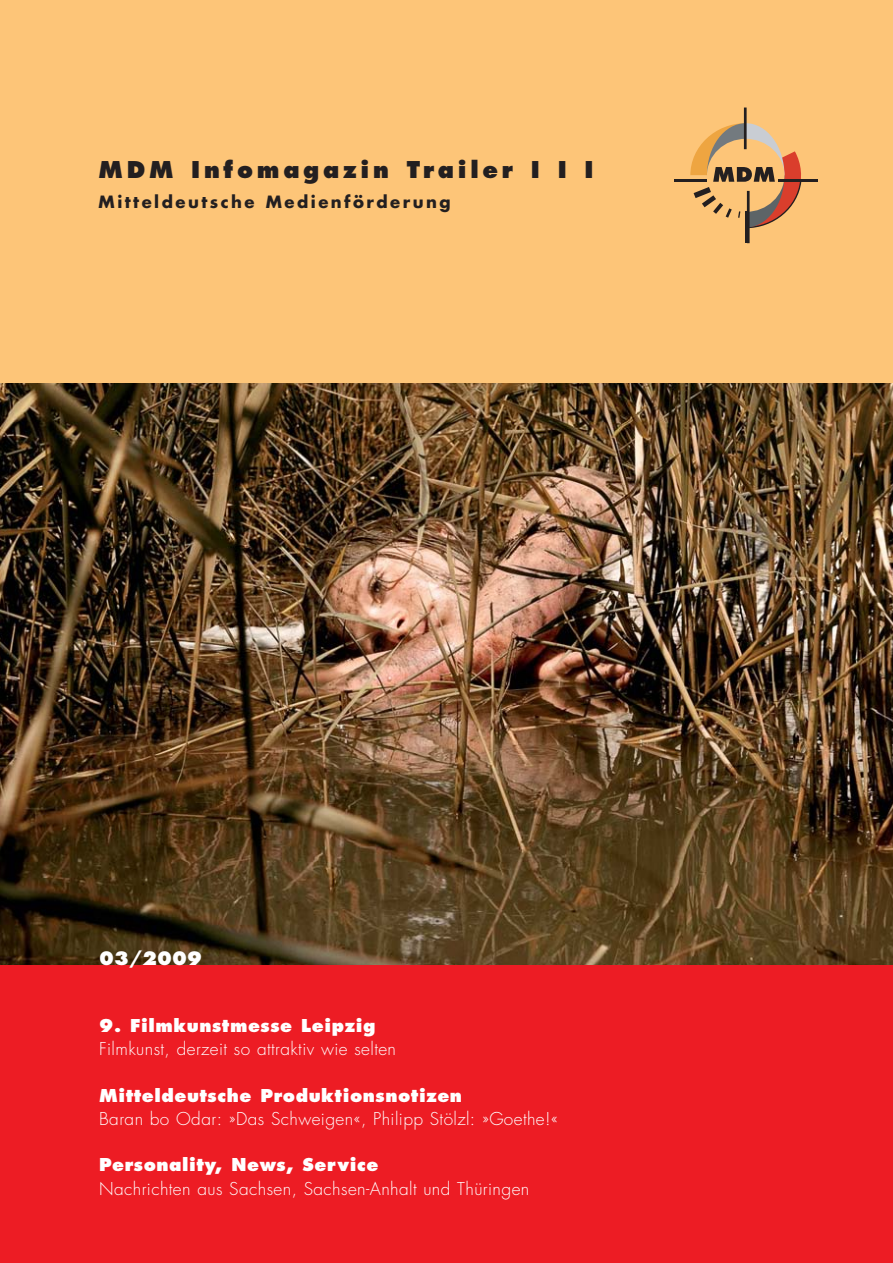
<style>
.page{position:relative;width:893px;height:1263px;background:#fff}
.page>*{position:absolute;margin:0;border:0;box-sizing:border-box;transform-origin:0 0}
.t1{font:800 22.5px "Futura LT";letter-spacing:.165em;color:#231f20}
.t2{font:800 18px "Futura LT";color:#fff}
.t3{font:300 17.25px "Futura";letter-spacing:.025em;color:#fff}
.t4{font:800 17.25px "Futura LT";letter-spacing:.035em;color:#fff}
.t5{font:700 16.5px "Futura LT";letter-spacing:.15em;color:#231f20}
</style>
<div class="page">
<img style="left:0;top:383px;width:892px;height:582px">
<div style="left:0;top:0;width:892px;height:383px;background:#fdc578"></div>
<div style="left:0;top:965px;width:892px;height:298px;background:#ed1c24"></div>
<hr style="left:744px;top:108px;width:2px;height:41px;background:#231f20">
<hr style="left:674px;top:179px;width:32px;height:2px;background:#231f20">
<hr style="left:778px;top:179px;width:40px;height:2px;background:#231f20">
<hr style="left:747px;top:191px;width:2px;height:52px;background:#231f20">
<hr style="left:745px;top:212px;width:3px;height:31px;background:#231f20">
<svg style="left:687px;top:123px;width:122px;height:106px"></svg>
<h1 class="t1" style="left:99px;top:160px;width:496px">MDM Infomagazin Trailer I I I</h1>
<p class="t5" style="left:99px;top:194px;width:354px">Mitteldeutsche Medienförderung</p>
<p class="t2" style="left:99px;top:951px;width:104px">03/2009</p>
<p class="t4" style="left:99px;top:1018px;width:278px">9. Filmkunstmesse Leipzig</p>
<p class="t3" style="left:99px;top:1041px;width:298px">Filmkunst, derzeit so attraktiv wie selten</p>
<p class="t4" style="left:99px;top:1088px;width:364px">Mitteldeutsche Produktionsnotizen</p>
<p class="t3" style="left:99px;top:1111px;width:460px">Baran bo Odar: »Das Schweigen«, Philipp Stölzl: »Goethe!«</p>
<p class="t4" style="left:99px;top:1157px;width:281px">Personality, News, Service</p>
<p class="t3" style="left:99px;top:1180px;width:432px">Nachrichten aus Sachsen, Sachsen-Anhalt und Thüringen</p>
</div>
